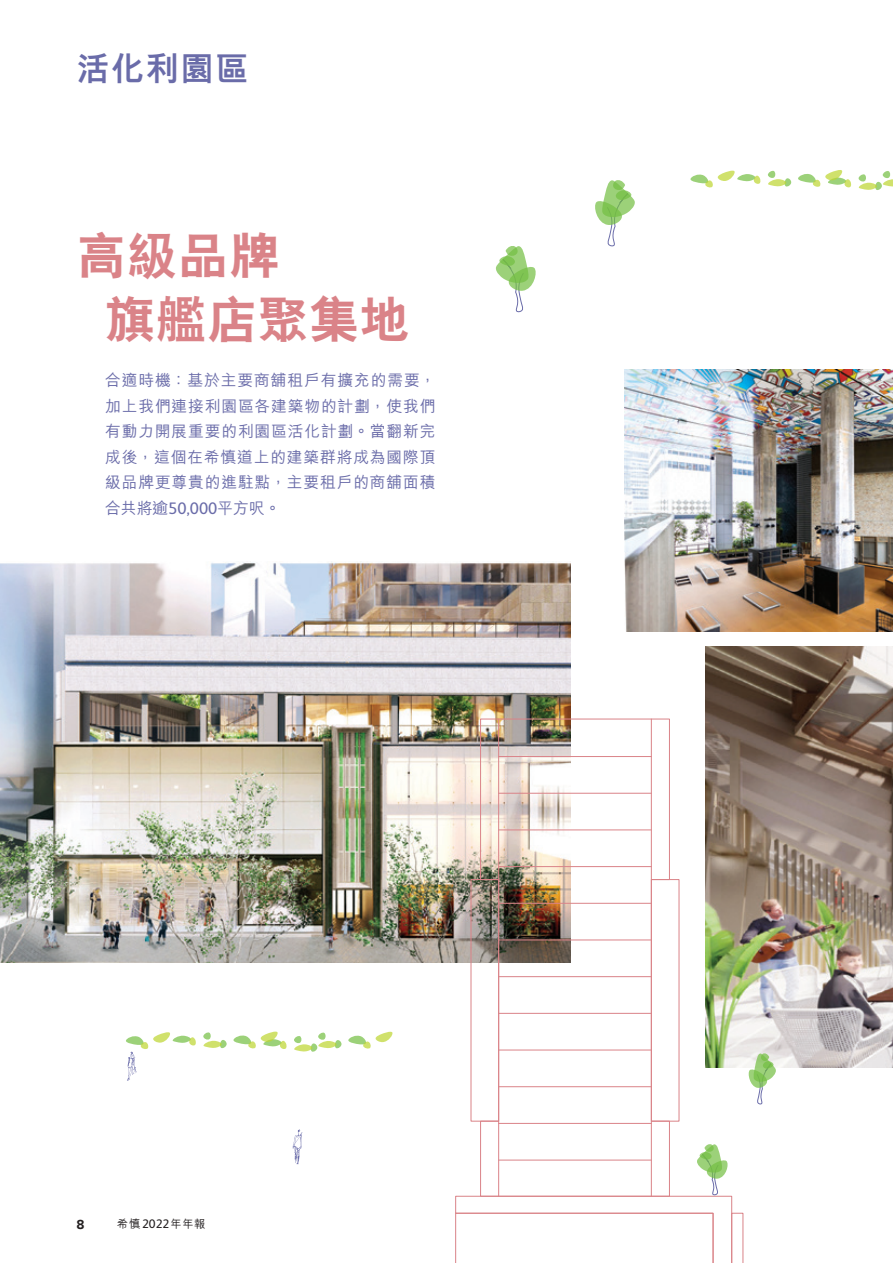
<style>
.page{position:relative;width:893px;height:1263px;background:#fff}
.page>*{position:absolute;margin:0;border:0;box-sizing:border-box;transform-origin:0 0}
.theme_page_title{font:800 49.5px/64.5px "C Hei 2 HK";letter-spacing:.03em;color:#da8388}
._00_main_title_C{font:800 33px "M Hei HK";letter-spacing:.05em;color:#6a6ca9}
.callout_text{font:500 15.75px/25.5px "M Hei HK";letter-spacing:.055em;color:#6a6ca9;text-align:justify}
.t1{font:700 13.5px "Neue Haas Unica W1 G";color:#231f20}
.t2{font:500 11.25px "M Hei HK";color:#231f20}
.s1{font-family:"FS Albert";font-weight:400;font-size:16.65px}
.s2{font-family:"FS Albert";font-weight:400;font-size:12.3px}
</style>
<div class="page">
<svg style="left:292px;top:1129px;width:10px;height:35px"></svg>
<svg style="left:126px;top:1032px;width:70px;height:49px"></svg>
<svg style="left:203px;top:1032px;width:24px;height:16px"></svg>
<svg style="left:233px;top:1031px;width:54px;height:18px"></svg>
<svg style="left:294px;top:1032px;width:47px;height:20px"></svg>
<svg style="left:348px;top:1032px;width:44px;height:16px"></svg>
<svg style="left:496px;top:246px;width:40px;height:67px"></svg>
<svg style="left:595px;top:180px;width:40px;height:67px"></svg>
<svg style="left:690px;top:171px;width:70px;height:16px"></svg>
<svg style="left:768px;top:171px;width:23px;height:15px"></svg>
<svg style="left:798px;top:170px;width:53px;height:17px"></svg>
<svg style="left:859px;top:171px;width:34px;height:19px"></svg>
<img style="left:706px;top:646px;width:187px;height:421px">
<img style="left:624px;top:370px;width:269px;height:261px">
<img style="left:0;top:562px;width:570px;height:400px">
<svg style="left:480px;top:718px;width:190px;height:426px"></svg>
<hr style="left:651px;top:1121px;width:1px;height:75px;background:#da8388">
<hr style="left:651px;top:719px;width:1px;height:160px;background:#da8388">
<hr style="left:498px;top:1121px;width:1px;height:75px;background:#da8388">
<hr style="left:498px;top:719px;width:1px;height:160px;background:#da8388">
<div style="left:651px;top:879px;width:28px;height:242px;border:1px solid #da8388"></div>
<div style="left:471px;top:879px;width:28px;height:242px;border:1px solid #da8388"></div>
<hr style="left:499px;top:756px;width:152px;height:1px;background:#da8388">
<hr style="left:499px;top:793px;width:152px;height:1px;background:#da8388">
<hr style="left:499px;top:829px;width:152px;height:1px;background:#da8388">
<hr style="left:499px;top:866px;width:152px;height:1px;background:#da8388">
<hr style="left:499px;top:903px;width:152px;height:1px;background:#da8388">
<hr style="left:499px;top:939px;width:152px;height:1px;background:#da8388">
<hr style="left:499px;top:976px;width:152px;height:1px;background:#da8388">
<hr style="left:499px;top:1013px;width:152px;height:1px;background:#da8388">
<hr style="left:499px;top:1050px;width:152px;height:1px;background:#da8388">
<hr style="left:499px;top:1086px;width:152px;height:1px;background:#da8388">
<hr style="left:499px;top:1123px;width:152px;height:1px;background:#da8388">
<svg style="left:455px;top:1144px;width:288px;height:119px"></svg>
<svg style="left:749px;top:1053px;width:27px;height:52px"></svg>
<p class="_00_main_title_C" style="left:77px;top:52px;width:173px">活化利園區</p>
<p class="theme_page_title" style="left:105px;top:223px;width:306px;text-indent:-29px">高級品牌<br>旗艦店聚集地</p>
<p class="callout_text" style="left:105px;top:366px;width:332px">合適時機：基於主要商舖租戶有擴充的需要，加上我們連接利園區各建築物的計劃，使我們有動力開展重要的利園區活化計劃。當翻新完成後，這個在希慎道上的建築群將成為國際頂級品牌更尊貴的進駐點，主要租戶的商舖面積合共將逾<span class="s1">50,000</span>平方呎。</p>
<p class="t1" style="left:77px;top:1213px;width:10px">8</p>
<p class="t2" style="left:117px;top:1216px;width:90px">希慎<span class="s2">2022</span>年年報</p>
</div>
